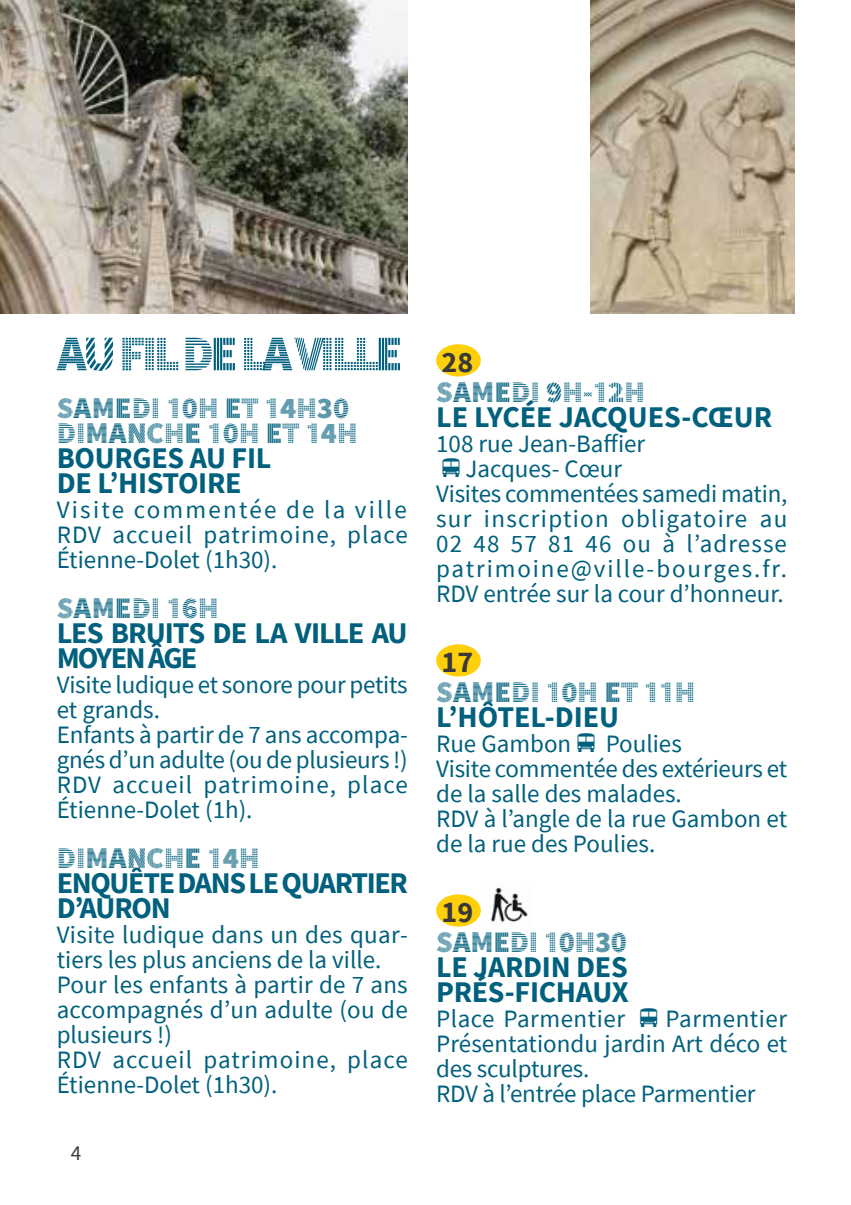
<style>
.page{position:relative;width:851px;height:1205px;background:#fff}
.page>*{position:absolute;margin:0;border:0;box-sizing:border-box;transform-origin:0 0}
.t1{font:50px "Source Sans Pro DISPLAY";letter-spacing:-.08em;color:#00607d}
.t2{font:30px/25px "Source Sans Pro DISPLAY";color:#00607d}
.t3{font:700 30px/25px "Source Sans Pro";letter-spacing:-.02em;color:#00607d}
.t4{font:700 30px "Source Sans Pro";color:#00607d}
.t5{font:700 30px/25px "Source Sans Pro";letter-spacing:-.04em;color:#00607d}
.t6{font:700 30px/25px "Source Sans Pro";letter-spacing:-.045em;color:#00607d}
.t7{font:700 30px "Source Sans Pro";color:#393939}
.t8{font:25px/25px "Source Sans Pro";color:#00607d}
.t9{font:25px/25px "Source Sans Pro";letter-spacing:.035em;color:#00607d}
.t10{font:21.25px "Source Sans Pro";color:#393939}
</style>
<div class="page">
<div style="left:436px;top:344px;width:44px;height:32px;background:#ffd00a;border-radius:50%"></div>
<div style="left:436px;top:644px;width:44px;height:32px;background:#ffd00a;border-radius:50%"></div>
<div style="left:436px;top:894px;width:44px;height:32px;background:#ffd00a;border-radius:50%"></div>
<img style="left:490px;top:887px;width:38px;height:36px">
<img style="left:0;top:0;width:407px;height:313px">
<img style="left:591px;top:0;width:203px;height:313px">
<h1 class="t1" style="left:57px;top:328px;width:347px">AU FIL DE LA VILLE</h1>
<p class="t2" style="left:57px;top:396px;width:302px">SAMEDI 10H ET 14H30<br>DIMANCHE 10H ET 14H</p>
<p class="t3" style="left:57px;top:445px;width:216px">BOURGES AU FIL<br>DE L’HISTOIRE</p>
<p class="t8" style="left:57px;top:497px;width:352px;text-align:justify">Visite commentée de la ville RDV accueil patrimoine, place Étienne-Dolet (1h30).</p>
<p class="t2" style="left:57px;top:596px;width:163px">SAMEDI 16H</p>
<p class="t5" style="left:57px;top:620px;width:352px">LES BRUITS DE LA VILLE AU<br>MOYEN ÂGE</p>
<p class="t8" style="left:57px;top:672px;width:353px">Visite ludique et sonore pour petits et grands.<br>Enfants à partir de 7 ans accompa&shy;gnés d’un adulte (ou de plusieurs !)<br>RDV accueil patrimoine, place<br>Étienne-Dolet (1h).</p>
<p class="t2" style="left:57px;top:846px;width:204px">DIMANCHE 14H</p>
<p class="t6" style="left:57px;top:870px;width:352px">ENQUÊTE DANS LE QUARTIER<br>D’AURON</p>
<p class="t8" style="left:57px;top:922px;width:352px">Visite ludique dans un des quar&shy;tiers les plus anciens de la ville.<br>Pour les enfants à partir de 7 ans accompagnés d’un adulte (ou de plusieurs !)<br>RDV accueil patrimoine, place<br>Étienne-Dolet (1h30).</p>
<p class="t10" style="left:71px;top:1139px;width:12px">4</p>
<p class="t7" style="left:441px;top:341px;width:33px">28</p>
<p class="t2" style="left:436px;top:380px;width:210px">SAMEDI 9H-12H</p>
<p class="t4" style="left:436px;top:396px;width:337px">LE LYCÉE JACQUES-CŒUR</p>
<p class="t8" style="left:436px;top:430px;width:210px">108 rue Jean-Baffier</p>
<p class="t9" style="left:436px;top:455px;width:353px">❖Jacques- Cœur<br>Visites commentées samedi matin, sur inscription obligatoire au<br>02 48 57 81 46 ou à l’adresse patrimoine@ville-bourges.fr.<br>RDV entrée sur la cour d’honneur.</p>
<p class="t7" style="left:441px;top:641px;width:33px">17</p>
<p class="t2" style="left:436px;top:680px;width:260px">SAMEDI 10H ET 11H</p>
<p class="t4" style="left:436px;top:696px;width:184px">L’HÔTEL-DIEU</p>
<p class="t8" style="left:436px;top:730px;width:352px">Rue Gambon❖ Poulies<br>Visite commentée des extérieurs et de la salle des malades.<br>RDV à l’angle de la rue Gambon et de la rue des Poulies.</p>
<p class="t7" style="left:441px;top:891px;width:33px">19</p>
<p class="t2" style="left:436px;top:930px;width:192px">SAMEDI 10H30</p>
<p class="t3" style="left:436px;top:954px;width:194px">LE JARDIN DES<br>PRÉS-FICHAUX</p>
<p class="t8" style="left:436px;top:1005px;width:352px">Place Parmentier ❖Parmentier<br>Présentationdu jardin Art déco et des sculptures.<br>RDV à l’entrée place Parmentier</p>
</div>
